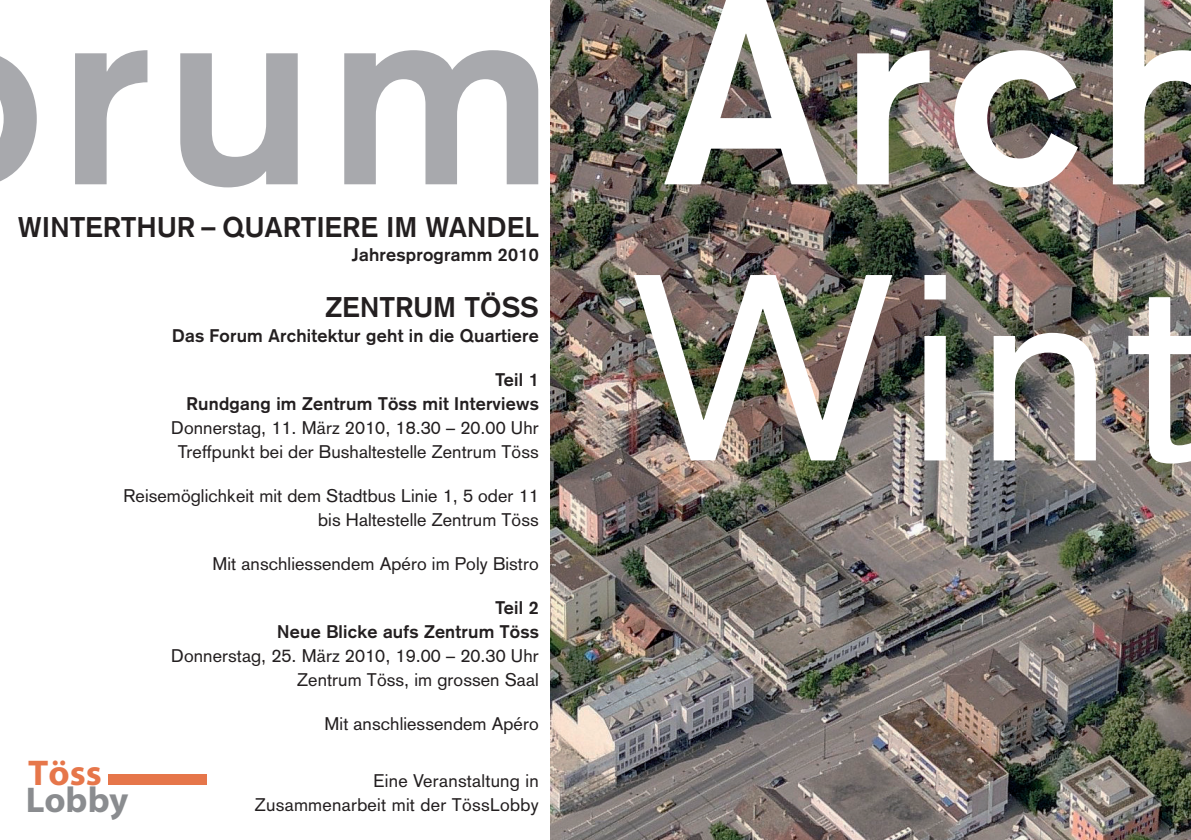
<style>
.page{position:relative;width:1191px;height:840px;background:#fff}
.page>*{position:absolute;margin:0;border:0;box-sizing:border-box;transform-origin:0 0}
.t1{font:35.8px "Myriad Bd Web";letter-spacing:-.005em;color:#8a8c8f}
.t2{font:35.8px "Myriad Bd Web";color:#e6764a}
.t3{font:700 28px "Akzidenz Grotesk";letter-spacing:.015em;color:#231f20}
.t4{font:18px/24px "Akzidenz Grotesk";letter-spacing:.005em;color:#231f20;text-align:right}
.t5{font:700 18px/24px "Akzidenz Grotesk";letter-spacing:.015em;color:#231f20;text-align:right}
</style>
<div class="page">
<img style="left:550px;top:0;width:641px;height:839px">
<svg style="left:0;top:56px;width:37px;height:126px"></svg>
<svg style="left:75px;top:50px;width:72px;height:134px"></svg>
<svg style="left:180px;top:53px;width:118px;height:134px"></svg>
<svg style="left:344px;top:50px;width:194px;height:134px"></svg>
<img style="left:634px;top:275px;width:258px;height:185px">
<svg style="left:924px;top:275px;width:21px;height:185px"></svg>
<svg style="left:993px;top:332px;width:102px;height:128px"></svg>
<img style="left:1128px;top:297px;width:63px;height:166px">
<img style="left:664px;top:0;width:163px;height:184px">
<svg style="left:857px;top:50px;width:72px;height:134px"></svg>
<img style="left:954px;top:50px;width:124px;height:137px">
<img style="left:1112px;top:0;width:79px;height:184px">
<div style="left:108px;top:773px;width:99px;height:11px;background:#e6764a"></div>
<h2 class="t3" style="left:18px;top:211px;width:522px">WINTERTHUR – QUARTIERE IM WANDEL</h2>
<p class="t5" style="left:352px;top:243px;width:188px">Jahresprogramm 2010</p>
<h2 class="t3" style="left:325px;top:291px;width:215px">ZENTRUM TÖSS</h2>
<p class="t5" style="left:172px;top:323px;width:368px">Das Forum Architektur geht in die Quartiere</p>
<p class="t5" style="left:186px;top:367px;width:354px">Teil 1<br>Rundgang im Zentrum Töss mit Interviews</p>
<p class="t4" style="left:171px;top:415px;width:369px;text-align:center">Donnerstag, 11. März 2010, 18.30 – 20.00 Uhr<br>Treffpunkt bei der Bushaltestelle Zentrum Töss</p>
<p class="t4" style="left:123px;top:483px;width:417px">Reisemöglichkeit mit dem Stadtbus Linie 1, 5 oder 11 bis Haltestelle Zentrum Töss</p>
<p class="t4" style="left:212px;top:551px;width:328px">Mit anschliessendem Apéro im Poly Bistro</p>
<p class="t5" style="left:277px;top:595px;width:263px">Teil 2<br>Neue Blicke aufs Zentrum Töss</p>
<p class="t4" style="left:171px;top:643px;width:369px">Donnerstag, 25. März 2010, 19.00 – 20.30 Uhr<br>Zentrum Töss, im grossen Saal</p>
<p class="t4" style="left:324px;top:711px;width:216px">Mit anschliessendem Apéro</p>
<h1 class="t2" style="left:28px;top:757px;width:75px">Töss</h1>
<h1 class="t1" style="left:26px;top:784px;width:104px">Lobby</h1>
<p class="t4" style="left:255px;top:768px;width:285px">Eine Veranstaltung in<br>Zusammenarbeit mit der TössLobby</p>
</div>
